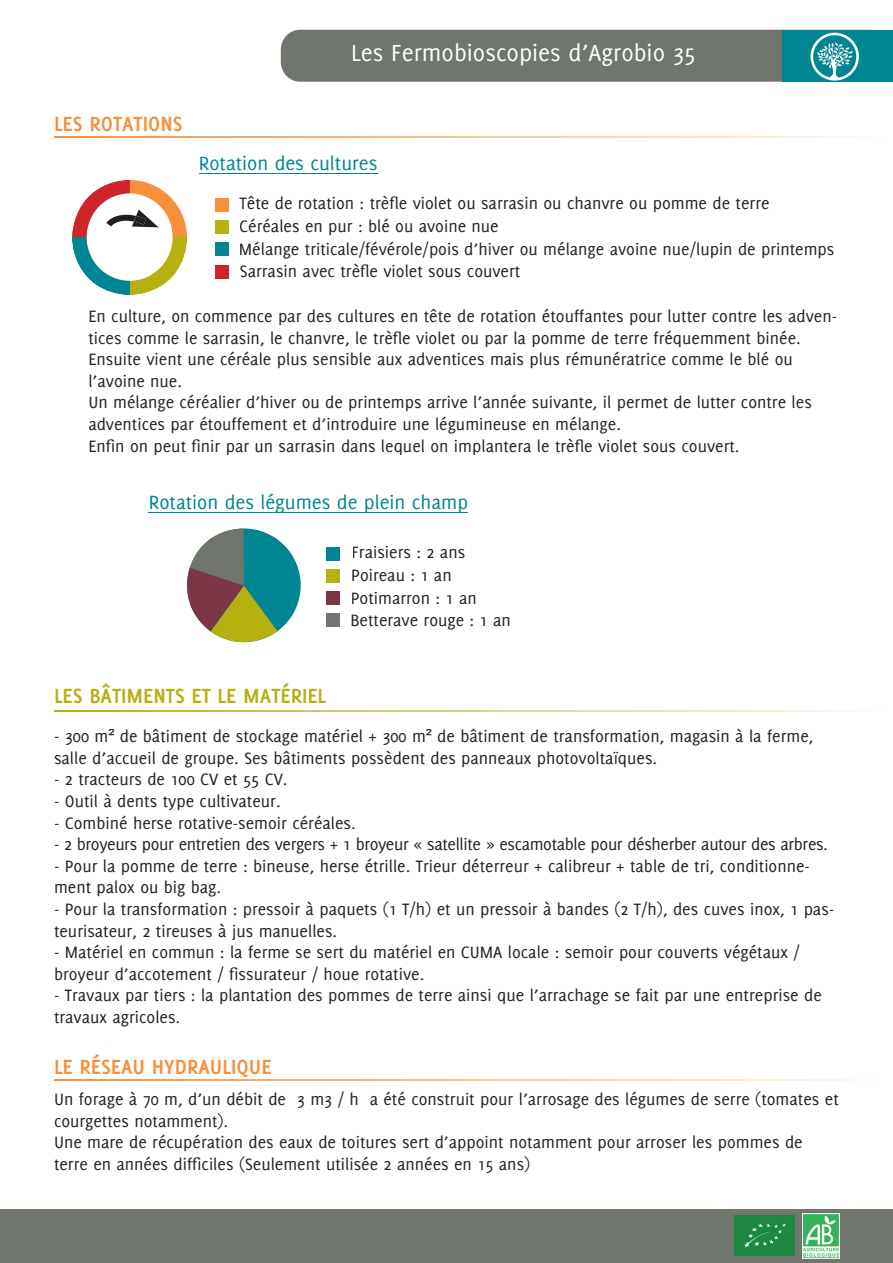
<style>
.page{position:relative;width:893px;height:1263px;background:#fff}
.page>*{position:absolute;margin:0;border:0;box-sizing:border-box;transform-origin:0 0}
.t1{font:25.5px "Delicious";color:#fff}
.t2{font:700 22.5px "Delicious";color:#f6903b}
.t3{font:700 22.5px "Delicious";color:#b6b010}
.t4{font:21px "Delicious";color:#008592}
.t5{font:18px/21.6px "Delicious";color:#231f20}
.t6{font:18px "Delicious";letter-spacing:-.02em;color:#231f20}
.s1{font-family:"Arial"}
</style>
<div class="page">
<div style="left:281px;top:30px;width:608px;height:52px;background:#70756e;border-radius:20px"></div>
<div style="left:782px;top:30px;width:111px;height:52px;background:#008592"></div>
<div style="left:0;top:1209px;width:893px;height:54px;background:#70756e"></div>
<svg style="left:54px;top:136px;width:803px;height:2px;background:#fbc293"></svg>
<div style="left:215px;top:198px;width:13px;height:13px;background:#f6903b"></div>
<div style="left:215px;top:220px;width:13px;height:14px;background:#b6b010"></div>
<div style="left:215px;top:242px;width:13px;height:14px;background:#008592"></div>
<div style="left:215px;top:265px;width:14px;height:14px;background:#d1232a"></div>
<img style="left:802px;top:1213px;width:37px;height:45px">
<img style="left:735px;top:1215px;width:60px;height:40px">
<svg style="left:72px;top:180px;width:115px;height:115px"></svg>
<hr style="left:199px;top:173px;width:179px;height:1px;background:#008592">
<div style="left:187px;top:528px;width:114px;height:114px;background:#008592;border-radius:50%"></div>
<svg style="left:187px;top:528px;width:90px;height:115px"></svg>
<div style="left:327px;top:547px;width:13px;height:13px;background:#008592"></div>
<div style="left:327px;top:569px;width:13px;height:14px;background:#b6b010"></div>
<div style="left:327px;top:591px;width:13px;height:14px;background:#7d3645"></div>
<div style="left:326px;top:613px;width:14px;height:14px;background:#70756e"></div>
<hr style="left:149px;top:512px;width:319px;height:1px;background:#008592">
<svg style="left:54px;top:710px;width:803px;height:2px;background:#d7d284"></svg>
<svg style="left:54px;top:1079px;width:803px;height:1px"></svg>
<svg style="left:811px;top:33px;width:48px;height:48px"></svg>
<h1 class="t1" style="left:351px;top:38px;width:346px">Les Fermobioscopies d’Agrobio 35</h1>
<p class="t2" style="left:54px;top:111px;width:130px">LES ROTATIONS</p>
<p class="t4" style="left:199px;top:152px;width:180px">Rotation des cultures</p>
<p class="t5" style="left:239px;top:192px;width:597px;line-height:22.5px">Tête de rotation : trèfle violet ou sarrasin ou chanvre ou pomme de terre<br>Céréales en pur : blé ou avoine nue<br>Mélange triticale/févérole/pois d’hiver ou mélange avoine nue/lupin de printemps Sarrasin avec trèfle violet sous couvert</p>
<p class="t5" style="left:88px;top:305px;width:750px">En culture, on commence par des cultures en tête de rotation étouffantes pour lutter contre les adven&shy;tices comme le sarrasin, le chanvre, le trèfle violet ou par la pomme de terre fréquemment binée.<br>Ensuite vient une céréale plus sensible aux adventices mais plus rémunératrice comme le blé ou l’avoine nue.<br>Un mélange céréalier d’hiver ou de printemps arrive l’année suivante, il permet de lutter contre les adventices par étouffement et d’introduire une légumineuse en mélange.<br>Enfin on peut finir par un sarrasin dans lequel on implantera le trèfle violet sous couvert.</p>
<p class="t4" style="left:149px;top:491px;width:321px">Rotation des légumes de plein champ</p>
<p class="t5" style="left:350px;top:541px;width:162px;line-height:22.4px">Fraisiers : 2 ans<br>Poireau : 1 an<br>Potimarron : 1 an<br>Betterave rouge : 1 an</p>
<p class="t3" style="left:54px;top:683px;width:274px">LES BÂTIMENTS ET LE MATÉRIEL</p>
<p class="t5" style="left:54px;top:725px;width:761px">- 300 m<span class="s1">²</span> de bâtiment de stockage matériel + 300 m<span class="s1">²</span> de bâtiment de transformation, magasin à la ferme, salle d’accueil de groupe. Ses bâtiments possèdent des panneaux photovoltaïques.</p>
<p class="t5" style="left:54px;top:768px;width:235px">- 2 tracteurs de 100 CV et 55 CV.</p>
<p class="t5" style="left:54px;top:790px;width:228px">- Outil à dents type cultivateur.</p>
<p class="t5" style="left:54px;top:811px;width:303px">- Combiné herse rotative-semoir céréales.</p>
<p class="t6" style="left:54px;top:834px;width:775px">- 2 broyeurs pour entretien des vergers + 1 broyeur « satellite » escamotable pour désherber autour des arbres.</p>
<p class="t5" style="left:54px;top:855px;width:757px">- Pour la pomme de terre : bineuse, herse étrille. Trieur déterreur + calibreur + table de tri, conditionne&shy;ment palox ou big bag.</p>
<p class="t5" style="left:54px;top:898px;width:782px">- Pour la transformation : pressoir à paquets (1 T/h) et un pressoir à bandes (2 T/h), des cuves inox, 1 pas&shy;teurisateur, 2 tireuses à jus manuelles.</p>
<p class="t5" style="left:54px;top:941px;width:747px">- Matériel en commun : la ferme se sert du matériel en CUMA locale : semoir pour couverts végétaux / broyeur d’accotement / fissurateur / houe rotative.</p>
<p class="t5" style="left:54px;top:984px;width:769px">- Travaux par tiers : la plantation des pommes de terre ainsi que l’arrachage se fait par une entreprise de travaux agricoles.</p>
<p class="t2" style="left:54px;top:1054px;width:219px">LE RÉSEAU HYDRAULIQUE</p>
<p class="t5" style="left:54px;top:1088px;width:786px">Un forage à 70 m, d’un débit de 3 m3 / h a été construit pour l’arrosage des légumes de serre (tomates et courgettes notamment).<br>Une mare de récupération des eaux de toitures sert d’appoint notamment pour arroser les pommes de terre en années difficiles (Seulement utilisée 2 années en 15 ans)</p>
</div>
